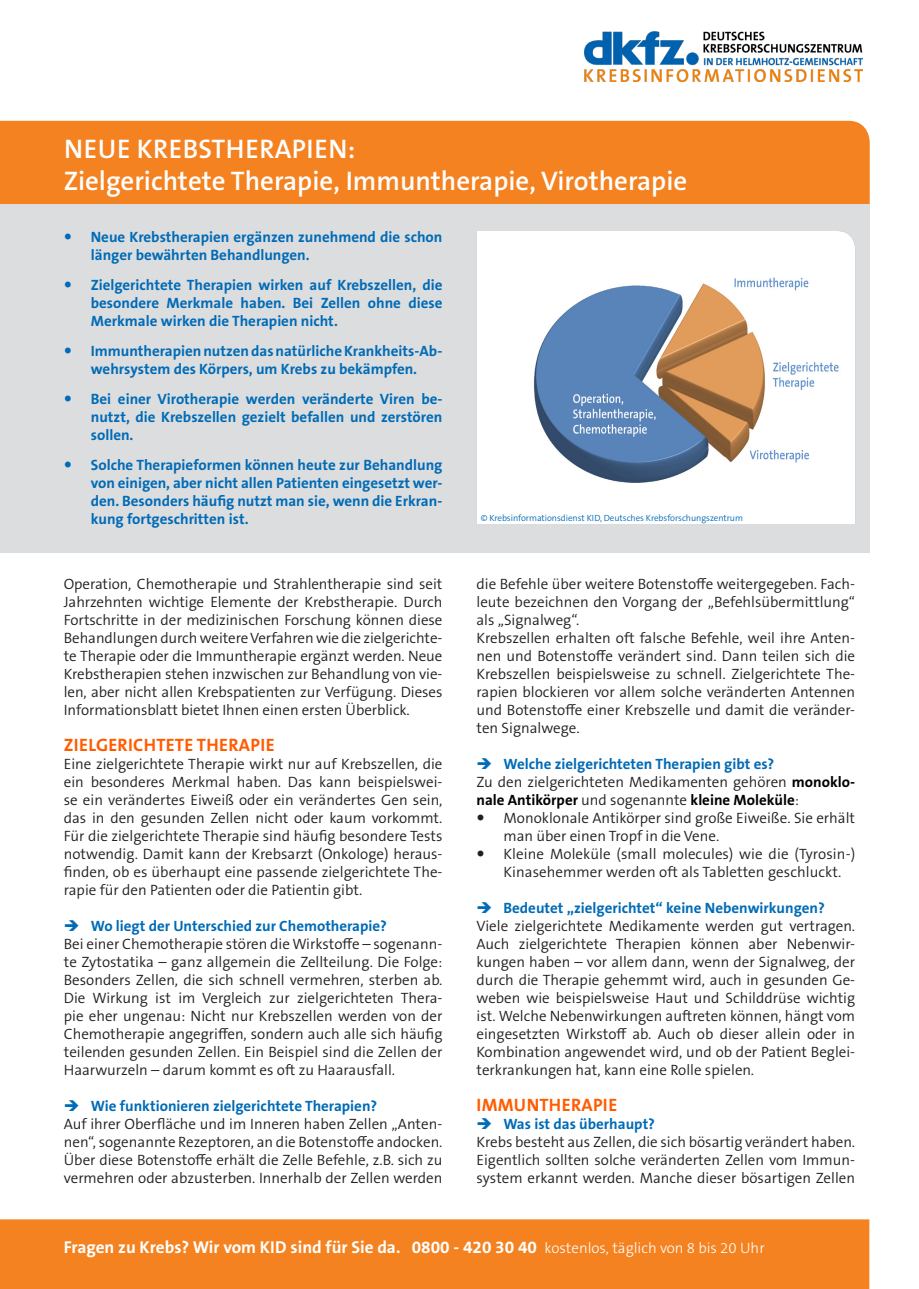
<style>
.page{position:relative;width:919px;height:1289px;background:#fff}
.page>*{position:absolute;margin:0;border:0;box-sizing:border-box;transform-origin:0 0}
.IBlatt_Überschrift{font:600 27px/32.4px "The Sans B W6";color:#fff}
.Fließtext_ls{font:700 18px "The Sans B W7";letter-spacing:.015em;color:#ff5c00}
.Headline_Orange_ls{font:700 18px "The Sans B W7";letter-spacing:.015em;color:#ff5c00}
.kurz_und_bündig_ohne{font:700 17.25px "The Sans B W7";color:#fff}
.Fließtext_ls-2{font:300 15px/18px "The Sans B W4";color:#231f20;text-align:justify}
.t1{font:700 15px/18px "The Sans B W7";color:#006bb6;text-align:justify}
.Copyright{font:300 9px "The Sans B W4";letter-spacing:-.005em;color:#006bb6}
.s1{font-family:"The Sans B W7";font-weight:700;color:#000}
.s2{font-family:"The Sans B W3";font-weight:300;font-size:15px}
</style>
<div class="page">
<div style="left:0;top:121px;width:869px;height:84px;background:#f58220"></div>
<div style="left:0;top:205px;width:869px;height:348px;background:#dcdddf"></div>
<img style="left:584px;top:31px;width:278px;height:50px">
<img style="left:477px;top:231px;width:378px;height:293px">
<div style="left:0;top:1219px;width:869px;height:69px;background:#f58220"></div>
<p class="IBlatt_Überschrift" style="left:64px;top:133px;width:625px">NEUE KREBSTHERAPIEN:<br>Zielgerichtete Therapie, Immuntherapie, Virotherapie</p>
<p class="t1" style="left:91px;top:228px;width:353px">Neue Krebstherapien ergänzen zunehmend die schon länger bewährten Behandlungen.</p>
<p class="t1" style="left:91px;top:276px;width:353px">Zielgerichtete Therapien wirken auf Krebszellen, die besondere Merkmale haben. Bei Zellen ohne diese Merkmale wirken die Therapien nicht.</p>
<p class="t1" style="left:91px;top:342px;width:353px">Immuntherapien nutzendas natürliche Krankheits-Ab&shy;wehrsystem des Körpers, um Krebs zu bekämpfen.</p>
<p class="t1" style="left:91px;top:390px;width:353px">Bei einer Virotherapie werden veränderte Viren be&shy;nutzt, die Krebszellen gezielt befallen und zerstören sollen.</p>
<p class="t1" style="left:91px;top:456px;width:353px">Solche Therapieformen können heute zur Behandlung von einigen, aber nicht allen Patienten eingesetzt wer&shy;den. Besonders häufig nutzt man sie, wenn die Erkran&shy;kung fortgeschritten ist.</p>
<p class="Fließtext_ls-2" style="left:64px;top:575px;width:380px">Operation, Chemotherapie und Strahlentherapie sind seit Jahrzehnten wichtige Elemente der Krebstherapie. Durch Fortschritte in der medizinischen Forschung können diese Behandlungen durch weitere Verfahren wie die zielgerichte&shy;te Therapie oder die Immuntherapie ergänzt werden. Neue Krebstherapien stehen inzwischen zur Behandlung von vie&shy;len, aber nicht allen Krebspatienten zur Verfügung. Dieses Informationsblatt bietet Ihnen einen ersten Überblick.</p>
<p class="Fließtext_ls" style="left:64px;top:733px;width:212px">ZIELGERICHTETE THERAPIE</p>
<p class="Fließtext_ls-2" style="left:64px;top:755px;width:380px">Eine zielgerichtete Therapie wirkt nur auf Krebszellen, die ein besonderes Merkmal haben. Das kann beispielswei&shy;se ein verändertes Eiweiß oder ein verändertes Gen sein, das in den gesunden Zellen nicht oder kaum vorkommt.<br>Für die zielgerichtete Therapie sind häufig besondere Tests notwendig. Damit kann der Krebsarzt (Onkologe) heraus&shy;finden, ob es überhaupt eine passende zielgerichtete The&shy;rapie für den Patienten oder die Patientin gibt.</p>
<p class="t1" style="left:91px;top:917px;width:298px">Wo liegt der Unterschied zur Chemotherapie?</p>
<p class="Fließtext_ls-2" style="left:64px;top:935px;width:380px">Bei einer Chemotherapie stören die Wirkstoffe – sogenann&shy;te Zytostatika – ganz allgemein die Zellteilung. Die Folge:<br>Besonders Zellen, die sich schnell vermehren, sterben ab.<br>Die Wirkung ist im Vergleich zur zielgerichteten Thera&shy;pie eher ungenau: Nicht nur Krebszellen werden von der Chemotherapie angegriffen, sondern auch alle sich häufig teilenden gesunden Zellen. Ein Beispiel sind die Zellen der Haarwurzeln – darum kommt es oft zu Haarausfall.</p>
<p class="t1" style="left:91px;top:1097px;width:288px">Wie funktionieren zielgerichtete Therapien?</p>
<p class="Fließtext_ls-2" style="left:64px;top:1115px;width:380px">Auf ihrer Oberfläche und im Inneren haben Zellen „Anten&shy;nen“, sogenannte Rezeptoren, an die Botenstoffe andocken.<br>Über diese Botenstoffe erhält die Zelle Befehle, z.B. sich zu vermehren oder abzusterben. Innerhalb der Zellen werden</p>
<p class="Copyright" style="left:480px;top:512px;width:264px">© Krebsinformationsdienst KID, Deutsches Krebsforschungszentrum</p>
<p class="Fließtext_ls-2" style="left:476px;top:575px;width:380px">die Befehle über weitere Botenstoffe weitergegeben. Fach&shy;leute bezeichnen den Vorgang der „Befehlsübermittlung“ als „Signalweg“.</p>
<p class="Fließtext_ls-2" style="left:476px;top:629px;width:380px">Krebszellen erhalten oft falsche Befehle, weil ihre Anten&shy;nen und Botenstoffe verändert sind. Dann teilen sich die Krebszellen beispielsweise zu schnell. Zielgerichtete The&shy;rapien blockieren vor allem solche veränderten Antennen und Botenstoffe einer Krebszelle und damit die veränder&shy;ten Signalwege.</p>
<p class="t1" style="left:503px;top:755px;width:272px">Welche zielgerichteten Therapien gibt es?</p>
<p class="Fließtext_ls-2" style="left:476px;top:773px;width:380px">Zu den zielgerichteten Medikamenten gehören <span class="s1">monoklo&shy;nale Antikörper</span> und sogenannte <span class="s1">kleine Moleküle</span>:</p>
<p class="Fließtext_ls-2" style="left:503px;top:809px;width:353px">Monoklonale Antikörper sind große Eiweiße. Sie erhält man über einen Tropf in die Vene.</p>
<p class="Fließtext_ls-2" style="left:503px;top:845px;width:353px">Kleine Moleküle (small molecules) wie die (Tyrosin-)<br>Kinasehemmer werden oft als Tabletten geschluckt.</p>
<p class="t1" style="left:503px;top:899px;width:323px">Bedeutet „zielgerichtet“ keine Nebenwirkungen?</p>
<p class="Fließtext_ls-2" style="left:476px;top:917px;width:380px">Viele zielgerichtete Medikamente werden gut vertragen.<br>Auch zielgerichtete Therapien können aber Nebenwir&shy;kungen haben – vor allem dann, wenn der Signalweg, der durch die Therapie gehemmt wird, auch in gesunden Ge&shy;weben wie beispielsweise Haut und Schilddrüse wichtig ist. Welche Nebenwirkungen auftreten können, hängt vom eingesetzten Wirkstoff ab. Auch ob dieser allein oder in Kombination angewendet wird, und ob der Patient Beglei&shy;terkrankungen hat, kann eine Rolle spielen.</p>
<p class="Headline_Orange_ls" style="left:476px;top:1093px;width:142px">IMMUNTHERAPIE</p>
<p class="t1" style="left:503px;top:1115px;width:153px">Was ist das überhaupt?</p>
<p class="Fließtext_ls-2" style="left:476px;top:1133px;width:380px">Krebs besteht aus Zellen, die sich bösartig verändert haben.<br>Eigentlich sollten solche veränderten Zellen vom Immun&shy;system erkannt werden. Manche dieser bösartigen Zellen</p>
<p class="kurz_und_bündig_ohne" style="left:64px;top:1236px;width:702px">Fragen zu Krebs? Wir vom KID sind für Sie da. 0800 - 420 30 40 <span class="s2">kostenlos, täglich von 8 bis 20 Uhr</span></p>
</div>
